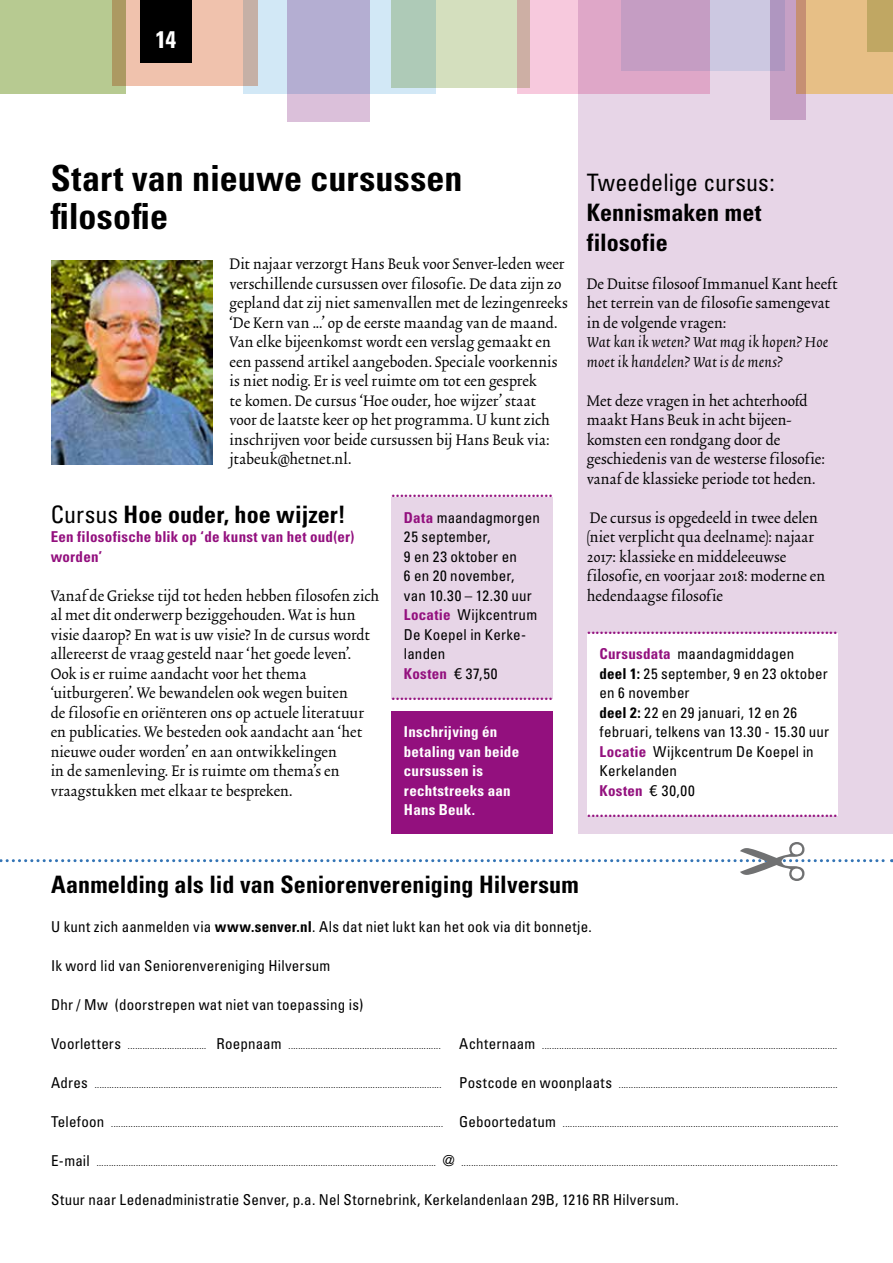
<style>
.page{position:relative;width:893px;height:1263px;background:#fff}
.page>*{position:absolute;margin:0;border:0;box-sizing:border-box;transform-origin:0 0}
.t1{font:700 condensed 36px/37.5px "Univers";letter-spacing:.005em;color:#000}
.t2{font:24px "Trinite No 2 Rom Con";color:#93107e}
.t3{font:700 condensed 24px/30px "Univers";color:#000}
.t4{font:condensed 24px "Univers";color:#000}
.t5{font:700 condensed 24px "Univers";color:#fff}
.t6{font:18px/19.5px "Trinite No 2 Rom Con";letter-spacing:.01em;color:#000}
.t7{font:italic 18px/19.5px "Trinite No 2";letter-spacing:.01em;color:#000}
.t8{font:condensed 15px/19.5px "Univers";letter-spacing:.01em;color:#000}
.t9{font:700 condensed 15px/19.5px "Univers";letter-spacing:.015em;color:#fff}
.t10{font:700 condensed 15px/19.5px "Univers";letter-spacing:.015em;color:#93107e}
.t11{font:condensed 9px "Univers";color:#000}
.s1{font-weight:400}
.s2{font-weight:700;color:#93107e}
.s3{font-family:"Linotype Euro Font Tto Z";font-stretch:normal}
.s4{font-weight:700}
.s5{font-size:15px}
</style>
<div class="page">
<div style="left:578px;top:0;width:315px;height:833px;background:#e7d5e7"></div>
<svg style="left:0;top:842px;width:892px;height:39px"></svg>
<div style="left:112px;top:0;width:145px;height:85px;background:#f0c2ad"></div>
<div style="left:0;top:0;width:126px;height:94px;background:#b7ca91"></div>
<div style="left:391px;top:0;width:139px;height:87px;background:#d4dfbe"></div>
<svg style="left:244px;top:0;width:192px;height:94px;background:#c3d6d5"></svg>
<div style="left:140px;top:0;width:51px;height:62px;background:#000"></div>
<svg style="left:288px;top:0;width:82px;height:122px;background:#bcb2d3"></svg>
<div style="left:771px;top:0;width:35px;height:119px;background:#c6a0c5"></div>
<svg style="left:710px;top:0;width:75px;height:71px;background:#c6beda"></svg>
<svg style="left:517px;top:0;width:193px;height:94px;background:#daacc9"></svg>
<svg style="left:797px;top:0;width:96px;height:94px;background:#e3b983"></svg>
<div style="left:867px;top:0;width:26px;height:51px;background:#c0a763"></div>
<div style="left:391px;top:497px;width:162px;height:202px;background:#e7d5e7"></div>
<div style="left:587px;top:633px;width:251px;height:182px;background:#fff"></div>
<img style="left:51px;top:260px;width:162px;height:204px">
<div style="left:391px;top:711px;width:162px;height:123px;background:#93107e"></div>
<h2 class="t5" style="left:155px;top:25px;width:22px">14</h2>
<h1 class="t1" style="left:51px;top:159px;width:413px">Start van nieuwe cursussen filosofie</h1>
<p class="t6" style="left:230px;top:256px;width:340px">Dit najaar verzorgt Hans Beuk voor Senver-leden weer verschillende cursussen over filosofie. De data zijn zo gepland dat zij niet samenvallen met de lezingenreeks ‘De Kern van ...’ op de eerste maandag van de maand.<br>Van elke bijeenkomst wordt een verslag gemaakt en een passend artikel aangeboden. Speciale voorkennis is niet nodig. Er is veel ruimte om tot een gesprek<br>te komen. De cursus ‘Hoe ouder, hoe wijzer’ staat<br>voor de laatste keer op het programma. U kunt zich inschrijven voor beide cursussen bij Hans Beuk via: jtabeuk@hetnet.nl.</p>
<h2 class="t3" style="left:51px;top:499px;width:297px"><span class="s1">Cursus</span> Hoe ouder, hoe wijzer!</h2>
<p class="t10" style="left:51px;top:527px;width:305px">Een filosofische blik op ‘de kunst van het oud(er) worden’</p>
<p class="t6" style="left:51px;top:587px;width:330px">Vanaf de Griekse tijd tot heden hebben filosofen zich al met dit onderwerp beziggehouden. Wat is hun visie daarop? En wat is uw visie? In de cursus wordt allereerst de vraag gesteld naar ‘het goede leven’.<br>Ook is er ruime aandacht voor het thema ‘uitburgeren’. We bewandelen ook wegen buiten<br>de filosofie en oriënteren ons op actuele literatuur en publicaties. We besteden ook aandacht aan ‘het nieuwe ouder worden’ en aan ontwikkelingen<br>in de samenleving. Er is ruimte om thema’s en vraagstukken met elkaar te bespreken.</p>
<h2 class="t2" style="left:391px;top:480px;width:163px">......................................</h2>
<p class="t8" style="left:404px;top:507px;width:138px"><span class="s2">Data</span> maandagmorgen<br>25 september,<br>9 en 23 oktober en<br>6 en 20 november, van 10.30 – 12.30 uur<br><span class="s2">Locatie</span> Wijkcentrum<br>De Koepel in Kerke&shy;landen<br><span class="s2">Kosten</span> <span class="s3">M</span> 37,50</p>
<h2 class="t2" style="left:391px;top:682px;width:163px">......................................</h2>
<p class="t9" style="left:404px;top:722px;width:117px">Inschrijving én betaling van beide cursussen is rechtstreeks aan<br>Hans Beuk.</p>
<h2 class="t4" style="left:587px;top:168px;width:189px">Tweedelige cursus:</h2>
<h2 class="t3" style="left:587px;top:197px;width:176px">Kennismaken met filosofie</h2>
<p class="t6" style="left:587px;top:275px;width:252px">De Duitse filosoof Immanuel Kant heeft het terrein van de filosofie samengevat in de volgende vragen:</p>
<p class="t7" style="left:587px;top:334px;width:243px">Wat kan ik weten? Wat mag ik hopen? Hoe moet ik handelen? Wat is de mens?</p>
<p class="t6" style="left:587px;top:392px;width:239px">Met deze vragen in het achterhoofd maakt Hans Beuk in acht bijeen&shy;komsten een rondgang door de geschiedenis van de westerse filosofie: vanaf de klassieke periode tot heden.</p>
<p class="t6" style="left:587px;top:509px;width:240px">De cursus is opgedeeld in twee delen (niet verplicht qua deelname): najaar 2017: klassieke en middeleeuwse filosofie, en voorjaar 2018: moderne en hedendaagse filosofie</p>
<h2 class="t2" style="left:587px;top:616px;width:252px">...........................................................</h2>
<p class="t8" style="left:600px;top:644px;width:231px"><span class="s2">Cursusdata</span> maandagmiddagen<br><span class="s4">deel 1:</span> 25 september, 9 en 23 oktober en 6 november<br><span class="s4">deel 2:</span> 22 en 29 januari, 12 en 26 februari, telkens van 13.30 - 15.30 uur<br><span class="s2">Locatie</span> Wijkcentrum De Koepel in<br>Kerkelanden<br><span class="s2">Kosten</span> <span class="s3">M</span> 30,00</p>
<h2 class="t2" style="left:587px;top:799px;width:252px">...........................................................</h2>
<h2 class="t3" style="left:51px;top:869px;width:529px">Aanmelding als lid van Seniorenvereniging Hilversum</h2>
<p class="t8" style="left:51px;top:917px;width:542px">U kunt zich aanmelden via <span class="s4">www.senver.nl</span>. Als dat niet lukt kan het ook via dit bonnetje.</p>
<p class="t8" style="left:51px;top:956px;width:281px">Ik word lid van Seniorenvereniging Hilversum</p>
<p class="t8" style="left:51px;top:995px;width:314px">Dhr / Mw (doorstrepen wat niet van toepassing is)</p>
<p class="t11" style="left:51px;top:1040px;width:788px"><span class="s5">Voorletters</span> ................................ <span class="s5">Roepnaam</span> .............................................................. <span class="s5">Achternaam</span> ........................................................................................................................</p>
<p class="t11" style="left:51px;top:1079px;width:788px"><span class="s5">Adres</span> ............................................................................................................................................. <span class="s5">Postcode en woonplaats</span> .........................................................................................</p>
<p class="t11" style="left:51px;top:1118px;width:789px"><span class="s5">Telefoon</span> ....................................................................................................................................... <span class="s5">Geboortedatum</span> ................................................................................................................</p>
<p class="t11" style="left:51px;top:1157px;width:788px"><span class="s5">E-mail</span> .......................................................................................................................................... <span class="s5">@</span> .........................................................................................................................................................</p>
<p class="t8" style="left:51px;top:1190px;width:629px">Stuur naar Ledenadministratie Senver, p.a. Nel Stornebrink, Kerkelandenlaan 29B, 1216 RR Hilversum.</p>
</div>
